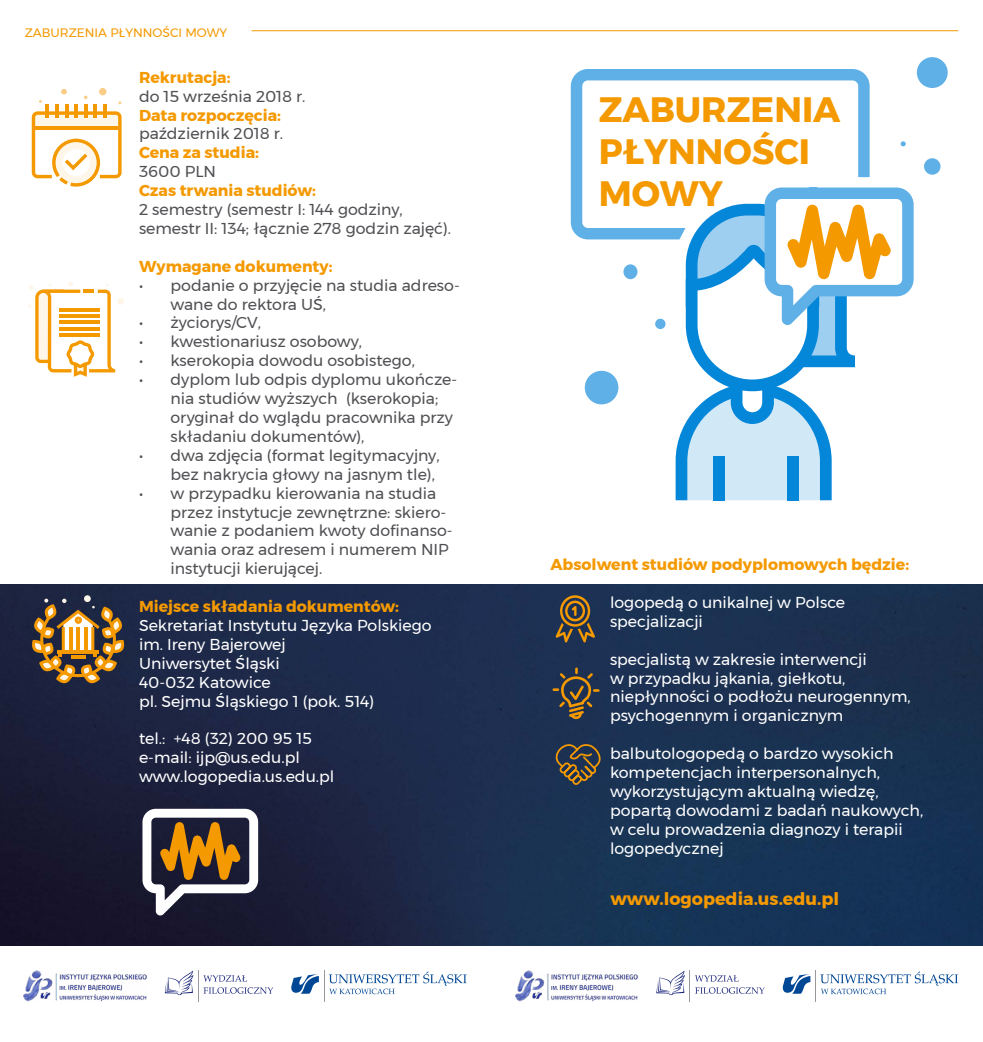
<style>
.page{position:relative;width:983px;height:1042px;background:#fff}
.page>*{position:absolute;margin:0;border:0;box-sizing:border-box;transform-origin:0 0}
.t1{font:700 35.18px/42.2px "Montserrat";color:#f49900}
.t2{font:700 17.5px "Montserrat";color:#f49900}
.t3{font:15.75px/18.9px "Montserrat";color:#504f53}
.t4{font:15.75px/18.9px "Montserrat";color:#fff}
.t5{font:700 15.75px "Montserrat";color:#f49900}
.t6{font:12.25px "Montserrat";color:#f49900}
</style>
<div class="page">
<img style="left:0;top:585px;width:982px;height:360px">
<svg style="left:782px;top:974px;width:28px;height:19px"></svg>
<hr style="left:815px;top:970px;width:1px;height:31px;background:#98989c">
<svg style="left:820px;top:971px;width:137px;height:23px"></svg>
<svg style="left:291px;top:974px;width:28px;height:19px"></svg>
<hr style="left:324px;top:970px;width:1px;height:31px;background:#98989c">
<svg style="left:328px;top:971px;width:138px;height:23px"></svg>
<hr style="left:689px;top:970px;width:1px;height:31px;background:#98989c">
<svg style="left:695px;top:975px;width:69px;height:19px"></svg>
<svg style="left:656px;top:971px;width:28px;height:24px"></svg>
<hr style="left:198px;top:970px;width:1px;height:31px;background:#98989c">
<svg style="left:203px;top:975px;width:70px;height:19px"></svg>
<svg style="left:165px;top:970px;width:28px;height:25px"></svg>
<svg style="left:570px;top:69px;width:299px;height:170px"></svg>
<svg style="left:675px;top:187px;width:238px;height:313px"></svg>
<svg style="left:142px;top:809px;width:116px;height:106px"></svg>
<hr style="left:46px;top:104px;width:3px;height:14px;background:#f49900">
<hr style="left:55px;top:104px;width:4px;height:14px;background:#f49900">
<hr style="left:65px;top:104px;width:3px;height:14px;background:#f49900">
<hr style="left:74px;top:104px;width:4px;height:14px;background:#f49900">
<hr style="left:84px;top:104px;width:3px;height:14px;background:#f49900">
<hr style="left:94px;top:104px;width:3px;height:14px;background:#f49900">
<hr style="left:103px;top:104px;width:4px;height:14px;background:#f49900">
<svg style="left:61px;top:89px;width:6px;height:6px"></svg>
<div style="left:99px;top:88px;width:7px;height:7px;background:#facd86;border-radius:50%"></div>
<svg style="left:32px;top:111px;width:90px;height:76px"></svg>
<div style="left:84px;top:595px;width:7px;height:7px;background:#fef6e9;border-radius:50%"></div>
<svg style="left:31px;top:599px;width:94px;height:84px;background:#816744"></svg>
<div style="left:117px;top:298px;width:7px;height:7px;background:#fef6e9;border-radius:50%"></div>
<svg style="left:28px;top:281px;width:87px;height:96px"></svg>
<div style="left:655px;top:319px;width:10px;height:10px;background:#5eb0e6;border-radius:50%"></div>
<svg style="left:900px;top:141px;width:5px;height:5px"></svg>
<div style="left:623px;top:264px;width:14px;height:15px;background:#5eb0e6;border-radius:50%"></div>
<div style="left:923px;top:158px;width:17px;height:17px;background:#5eb0e6;border-radius:50%"></div>
<div style="left:584px;top:371px;width:34px;height:33px;background:#5eb0e6;border-radius:50%"></div>
<div style="left:916px;top:57px;width:31px;height:31px;background:#5eb0e6;border-radius:50%"></div>
<img style="left:515px;top:970px;width:123px;height:31px">
<img style="left:24px;top:970px;width:123px;height:31px">
<svg style="left:555px;top:595px;width:39px;height:47px;background:#615238"></svg>
<svg style="left:551px;top:666px;width:50px;height:54px;background:#444443"></svg>
<svg style="left:547px;top:739px;width:57px;height:48px;background:#414344"></svg>
<hr style="left:251px;top:30px;width:706px;height:1px;background:#f49900">
<p class="t6" style="left:25px;top:23px;width:204px">ZABURZENIA PŁYNNOŚCI MOWY</p>
<p class="t5" style="left:139px;top:64px;width:93px">Rekrutacja:</p>
<p class="t3" style="left:139px;top:86px;width:168px">do 15 września 2018 r.</p>
<p class="t5" style="left:139px;top:102px;width:143px">Data rozpoczęcia:</p>
<p class="t3" style="left:139px;top:124px;width:146px">październik 2018 r.</p>
<p class="t5" style="left:139px;top:140px;width:121px">Cena za studia:</p>
<p class="t3" style="left:139px;top:162px;width:79px">3600 PLN</p>
<p class="t5" style="left:139px;top:178px;width:178px">Czas trwania studiów:</p>
<p class="t3" style="left:139px;top:200px;width:313px">2 semestry (semestr I: 144 godziny, semestr II: 134; łącznie 278 godzin zajęć).</p>
<p class="t5" style="left:139px;top:253px;width:195px">Wymagane dokumenty:</p>
<p class="t3" style="left:170px;top:275px;width:291px;text-indent:-32px">• podanie o przyjęcie na studia adreso&shy;wane do rektora UŚ,</p>
<p class="t3" style="left:139px;top:313px;width:123px">• życiorys/CV,</p>
<p class="t3" style="left:139px;top:332px;width:224px">• kwestionariusz osobowy,</p>
<p class="t3" style="left:139px;top:351px;width:277px">• kserokopia dowodu osobistego,</p>
<p class="t3" style="left:170px;top:370px;width:288px;text-indent:-32px">• dyplom lub odpis dyplomu ukończe&shy;nia studiów wyższych (kserokopia; oryginał do wglądu pracownika przy składaniu dokumentów),</p>
<p class="t3" style="left:139px;top:446px;width:302px;text-align:right">• dwa zdjęcia (format legitymacyjny, bez nakrycia głowy na jasnym tle),</p>
<p class="t3" style="left:170px;top:483px;width:283px;text-indent:-32px">• w przypadku kierowania na studia przez instytucje zewnętrzne: skiero&shy;wanie z podaniem kwoty dofinanso&shy;wania oraz adresem i numerem NIP instytucji kierującej.</p>
<p class="t5" style="left:139px;top:594px;width:261px">Miejsce składania dokumentów:</p>
<p class="t4" style="left:139px;top:616px;width:294px">Sekretariat Instytutu Języka Polskiego im. Ireny Bajerowej<br>Uniwersytet Śląski<br>40-032 Katowice<br>pl. Sejmu Śląskiego 1 (pok. 514)</p>
<p class="t4" style="left:139px;top:729px;width:197px">tel.: +48 (32) 200 95 15 e-mail: ijp@us.edu.pl www.logopedia.us.edu.pl</p>
<h1 class="t1" style="left:598px;top:89px;width:243px">ZABURZENIA<br>PŁYNNOŚCI<br>MOWY</h1>
<p class="t5" style="left:550px;top:552px;width:360px">Absolwent studiów podyplomowych będzie:</p>
<p class="t4" style="left:610px;top:593px;width:236px">logopedą o unikalnej w Polsce specjalizacji</p>
<p class="t4" style="left:610px;top:649px;width:302px">specjalistą w zakresie interwencji<br>w przypadku jąkania, giełkotu, niepłynności o podłożu neurogennym, psychogennym i organicznym</p>
<p class="t4" style="left:610px;top:744px;width:314px">balbutologopedą o bardzo wysokich kompetencjach interpersonalnych, wykorzystującym aktualną wiedzę, popartą dowodami z badań naukowych, w celu prowadzenia diagnozy i terapii logopedycznej</p>
<p class="t2" style="left:610px;top:885px;width:230px">www.logopedia.us.edu.pl</p>
</div>
